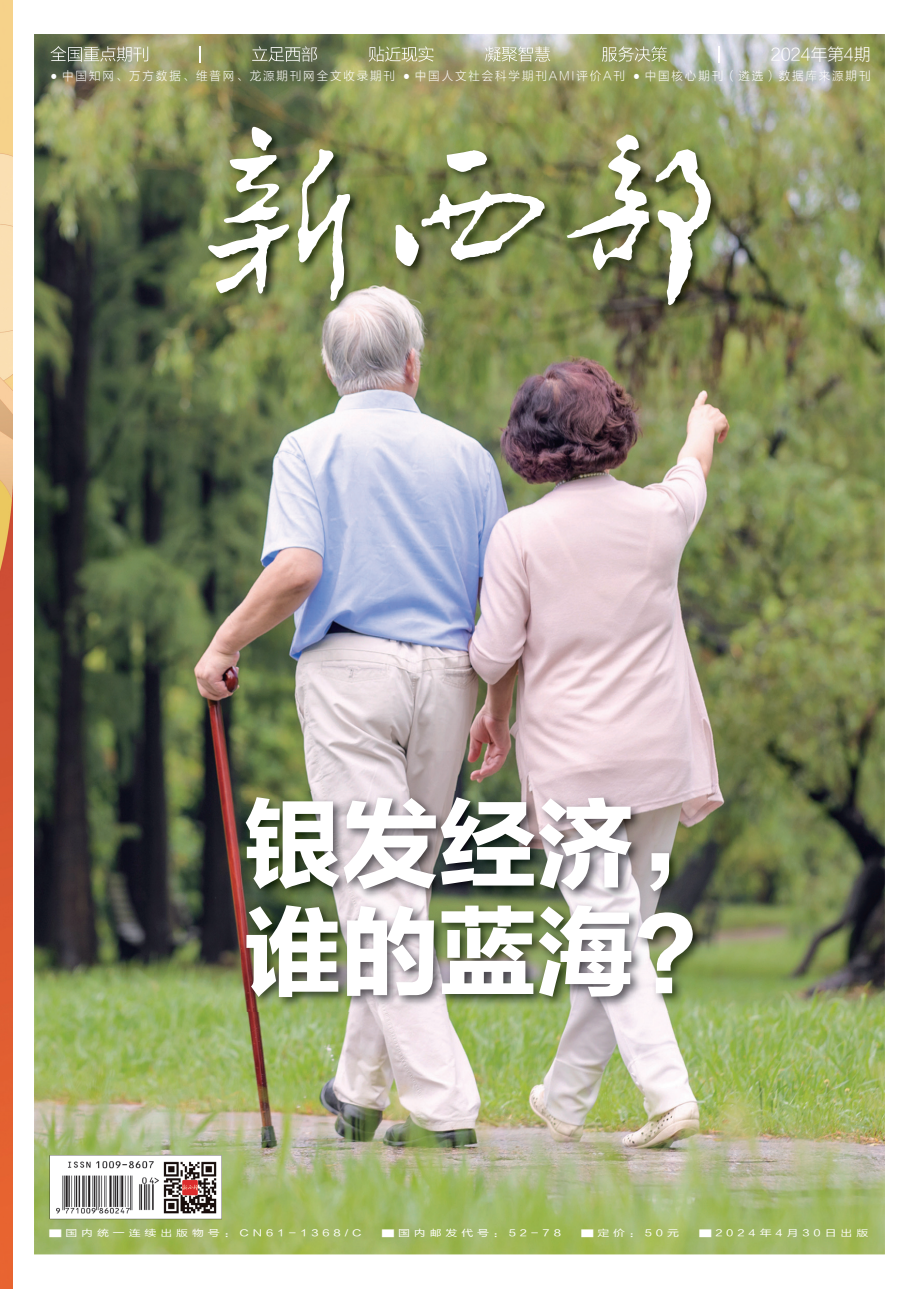
<style>
.page{position:relative;width:919px;height:1289px;background:#fff}
.page>*{position:absolute;margin:0;border:0;box-sizing:border-box;transform-origin:0 0}
.t1{font:97.5px/108px "FZLTDHK GBK1 0";color:#fff}
.t2{font:16.5px "FZLTXHK GBK1 0";color:#fff}
.t3{font:12px "FZLTKHK GBK1 0";letter-spacing:.16em;color:#fff;scale:.96 1}
.t4{font:9px "FZLTHK GBK1 0";letter-spacing:.33em;color:#fff;scale:1.32 1}
.s1{font-size:7.2px}
</style>
<div class="page">
<img style="left:0;top:0;width:12px;height:1288px">
<img style="left:34px;top:34px;width:850px;height:1220px">
<svg style="left:50px;top:1155px;width:172px;height:64px"></svg>
<img style="left:163px;top:1160px;width:54px;height:54px">
<svg style="left:50px;top:46px;width:98px;height:16px;background:#999d84"></svg>
<svg style="left:718px;top:46px;width:1px;height:16px"></svg>
<svg style="left:601px;top:46px;width:65px;height:16px"></svg>
<svg style="left:485px;top:46px;width:65px;height:16px"></svg>
<svg style="left:368px;top:46px;width:65px;height:16px"></svg>
<svg style="left:252px;top:46px;width:65px;height:16px"></svg>
<svg style="left:199px;top:46px;width:1px;height:16px"></svg>
<img style="left:204px;top:123px;width:519px;height:194px">
<svg style="left:208px;top:127px;width:502px;height:178px"></svg>
<img style="left:56px;top:1160px;width:105px;height:54px">
<img style="left:241px;top:791px;width:466px;height:220px">
<h2 class="t2" style="left:770px;top:45px;width:101px">2024年第4期</h2>
<p class="t3" style="left:50px;top:70px;width:855px"><span class="s1">●</span> 中国知网、万方数据、维普网、龙源期刊网全文收录期刊 <span class="s1">●</span> 中国人文社会科学期刊AMI评价A刊 <span class="s1">●</span> 中国核心期刊（遴选）数据库来源期刊</p>
<h1 class="t1" style="left:244px;top:795px;width:489px">银发经济，谁的蓝海？</h1>
<p class="t4" style="left:50px;top:1227px;width:238px">▇国内统一连续出版物号：CN61-1368/C</p>
<p class="t4" style="left:382px;top:1227px;width:137px">▇国内邮发代号：52-78</p>
<p class="t4" style="left:581px;top:1227px;width:75px">▇定价：50元</p>
<p class="t4" style="left:699px;top:1227px;width:129px">▇2024年4月30日出版</p>
</div>
